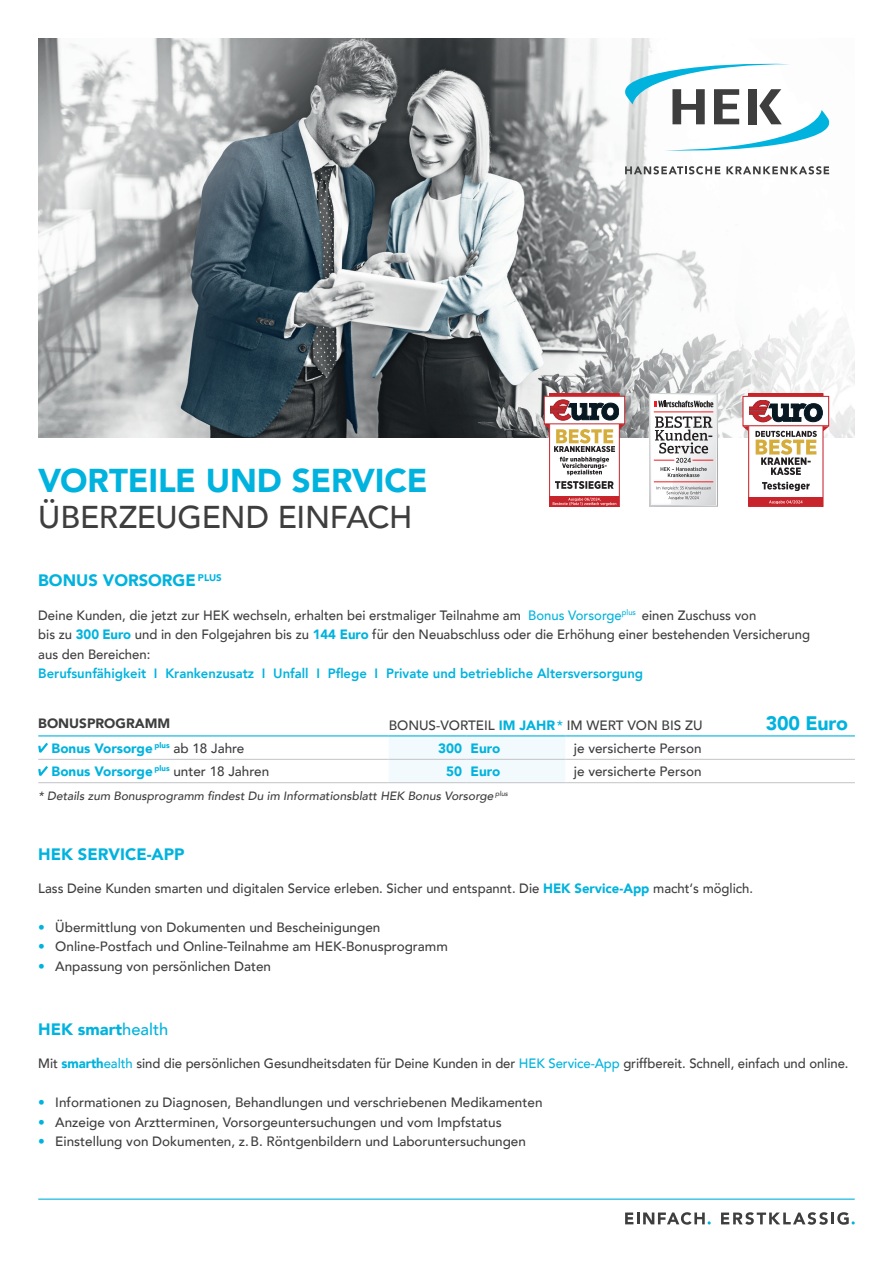
<style>
.page{position:relative;width:893px;height:1263px;background:#fff}
.page>*{position:absolute;margin:0;border:0;box-sizing:border-box;transform-origin:0 0}
.t1{font:900 33px "Avenir";letter-spacing:-.005em;color:#00b3de}
.t2{font:500 31.5px "Avenir";letter-spacing:-.01em;color:#3e3e3f}
.t3{font:900 19.5px "Avenir";letter-spacing:-.01em;color:#00b3de}
.t4{font:900 16.5px "Avenir";color:#00b3de}
.t5{font:500 13.5px/19.5px "Avenir";color:#3e3e3f}
.t6{font:800 13.5px "Avenir";color:#00b3de}
.t7{font:900 13.5px "Avenir";color:#00b3de}
.t8{font:900 13.5px "Avenir";color:#3e3e3f}
.t9{font:italic 500 12px "Avenir";color:#3e3e3f}
.s1{color:#00b3de}
.s2{font-weight:900;color:#00b3de}
.s3{font-weight:500;color:#3e3e3f}
.s4{font-weight:500}
</style>
<div class="page">
<img style="left:38px;top:38px;width:817px;height:399px">
<svg style="left:625px;top:166px;width:95px;height:8px"></svg>
<svg style="left:726px;top:166px;width:103px;height:8px"></svg>
<svg style="left:614px;top:61px;width:226px;height:92px"></svg>
<hr style="left:38px;top:1198px;width:817px;height:2px;background:#00b4de">
<svg style="left:625px;top:1212px;width:86px;height:13px"></svg>
<svg style="left:721px;top:1212px;width:134px;height:13px"></svg>
<div style="left:389px;top:736px;width:176px;height:46px;background:#f2fafd"></div>
<hr style="left:38px;top:735px;width:351px;height:1px;background:#00b3de">
<hr style="left:389px;top:735px;width:77px;height:1px;background:#00b3de">
<hr style="left:466px;top:735px;width:99px;height:1px;background:#00b3de">
<hr style="left:565px;top:735px;width:290px;height:1px;background:#00b3de">
<hr style="left:38px;top:759px;width:351px;height:1px;background:#c2c3c6">
<hr style="left:389px;top:759px;width:77px;height:1px;background:#c2c3c6">
<hr style="left:466px;top:759px;width:99px;height:1px;background:#c2c3c6">
<hr style="left:565px;top:759px;width:290px;height:1px;background:#c2c3c6">
<hr style="left:38px;top:782px;width:351px;height:1px;background:#c2c3c6">
<hr style="left:389px;top:782px;width:77px;height:1px;background:#c2c3c6">
<hr style="left:466px;top:782px;width:99px;height:1px;background:#c2c3c6">
<hr style="left:565px;top:782px;width:290px;height:1px;background:#c2c3c6">
<svg style="left:38px;top:743px;width:10px;height:10px"></svg>
<svg style="left:38px;top:766px;width:10px;height:10px"></svg>
<div style="left:550px;top:393px;width:69px;height:17px;background:#c8242b"></div>
<div style="left:544px;top:396px;width:81px;height:28px;background:#fff"></div>
<div style="left:544px;top:396px;width:81px;height:28px;border:1px solid #c8242b"></div>
<svg style="left:555px;top:481px;width:59px;height:8px"></svg>
<svg style="left:544px;top:400px;width:81px;height:75px"></svg>
<div style="left:549px;top:496px;width:70px;height:11px;background:#c8242b"></div>
<svg style="left:553px;top:497px;width:63px;height:9px"></svg>
<div style="left:649px;top:393px;width:69px;height:113px;border:1px solid #fff"></div>
<svg style="left:651px;top:395px;width:65px;height:109px"></svg>
<div style="left:749px;top:393px;width:74px;height:18px;background:#c8242b"></div>
<div style="left:743px;top:396px;width:86px;height:30px;background:#fff"></div>
<div style="left:742px;top:396px;width:87px;height:30px;border:1px solid #c8242b"></div>
<svg style="left:742px;top:400px;width:87px;height:75px"></svg>
<div style="left:748px;top:497px;width:75px;height:9px;background:#c8242b"></div>
<svg style="left:769px;top:500px;width:33px;height:4px"></svg>
<svg style="left:762px;top:482px;width:48px;height:9px"></svg>
<h1 class="t1" style="left:38px;top:452px;width:391px">VORTEILE UND SERVICE</h1>
<h2 class="t2" style="left:38px;top:490px;width:376px">ÜBERZEUGEND EINFACH</h2>
<p class="t4" style="left:38px;top:566px;width:185px">BONUS VORSORGE <sup>PLUS</sup></p>
<p class="t5" style="left:38px;top:604px;width:773px">Deine Kunden, die jetzt zur HEK wechseln, erhalten bei erstmaliger Teilnahme am <span class="s1">Bonus Vorsorge</span><sup>plus</sup> einen Zuschuss von<br>bis zu <span class="s2">300 Euro</span> und in den Folgejahren bis zu <span class="s2">144 Euro</span> für den Neuabschluss oder die Erhöhung einer bestehenden Versicherung aus den Bereichen:</p>
<p class="t6" style="left:38px;top:663px;width:606px">Berufsunfähigkeit I Krankenzusatz I Unfall I Pflege I Private und betriebliche Altersversorgung</p>
<p class="t8" style="left:38px;top:711px;width:133px">BONUSPROGRAMM</p>
<p class="t5" style="left:389px;top:715px;width:315px">BONUS-VORTEIL <span class="s2">IM JAHR</span><span class="s1">*</span> IM WERT VON BIS ZU</p>
<h3 class="t3" style="left:766px;top:706px;width:83px">300 Euro</h3>
<p class="t7" style="left:52px;top:736px;width:194px">Bonus Vorsorge <sup>plus</sup> <span class="s3">ab 18 Jahre</span></p>
<p class="t7" style="left:438px;top:736px;width:64px">300 Euro</p>
<p class="t5" style="left:574px;top:737px;width:129px">je versicherte Person</p>
<p class="t7" style="left:52px;top:760px;width:219px">Bonus Vorsorge <sup>plus</sup> <span class="s3">unter 18 Jahren</span></p>
<p class="t7" style="left:446px;top:759px;width:56px">50 Euro</p>
<p class="t5" style="left:574px;top:761px;width:129px">je versicherte Person</p>
<p class="t9" style="left:38px;top:788px;width:471px">* Details zum Bonusprogramm findest Du im Informationsblatt HEK Bonus Vorsorge <sup>plus</sup></p>
<p class="t4" style="left:38px;top:840px;width:148px">HEK SERVICE-APP</p>
<p class="t5" style="left:38px;top:877px;width:716px">Lass Deine Kunden smarten und digitalen Service erleben. Sicher und entspannt. Die <span class="s2">HEK Service-App</span> macht‘s möglich.</p>
<p class="t5" style="left:38px;top:916px;width:344px"><span class="s1">•</span> Übermittlung von Dokumenten und Bescheinigungen</p>
<p class="t5" style="left:38px;top:936px;width:411px"><span class="s1">•</span> Online-Postfach und Online-Teilnahme am HEK-Bonusprogramm</p>
<p class="t5" style="left:38px;top:955px;width:234px"><span class="s1">•</span> Anpassung von persönlichen Daten</p>
<p class="t4" style="left:38px;top:1015px;width:132px">HEK smart<span class="s4">health</span></p>
<p class="t5" style="left:38px;top:1053px;width:812px">Mit <span class="s2">smarth</span><span class="s1">ealth</span> sind die persönlichen Gesundheitsdaten für Deine Kunden in der <span class="s1">HEK Service-App</span> griffbereit. Schnell, einfach und online.</p>
<p class="t5" style="left:38px;top:1092px;width:506px"><span class="s1">•</span> Informationen zu Diagnosen, Behandlungen und verschriebenen Medikamenten</p>
<p class="t5" style="left:38px;top:1111px;width:465px"><span class="s1">•</span> Anzeige von Arztterminen, Vorsorgeuntersuchungen und vom Impfstatus</p>
<p class="t5" style="left:38px;top:1131px;width:489px"><span class="s1">•</span> Einstellung von Dokumenten, z.B. Röntgenbildern und Laboruntersuchungen</p>
</div>
